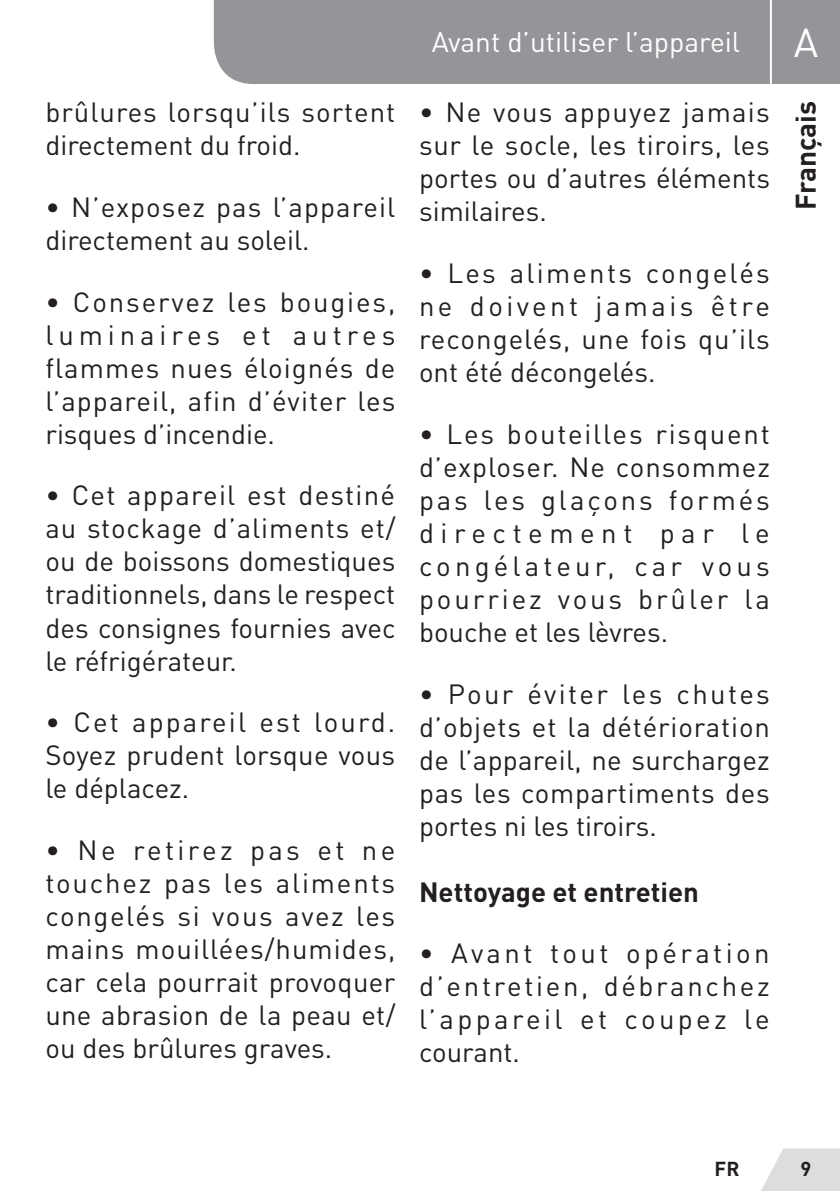
<style>
.page{position:relative;width:840px;height:1191px;background:#fff}
.page>*{position:absolute;margin:0;border:0;box-sizing:border-box;transform-origin:0 0}
.t1{font:40px "DIN Pro";color:#fff}
.t2{font:28px "DIN Pro";color:#fff}
.t3{font:700 28px "DIN Pro";color:#231f20}
.t4{font:27.6px/33px "DIN Pro";letter-spacing:.01em;color:#231f20;text-align:justify}
.t5{font:700 27.6px "DIN Pro";color:#231f20}
.t6{font:700 20px "DIN Pro";color:#231f20}
</style>
<div class="page">
<svg style="left:761px;top:1148px;width:78px;height:43px;background:#e1e2e3"></svg>
<div style="left:214px;top:0;width:625px;height:84px;background:#939598"></div>
<hr style="left:769px;top:0;width:2px;height:94px;background:#fff">
<p class="t4" style="left:45px;top:94px;width:351px">brûlures lorsqu’ils sortent directement du froid.</p>
<p class="t4" style="left:45px;top:189px;width:351px">• N’exposez pas l’appareil directement au soleil.</p>
<p class="t4" style="left:45px;top:284px;width:351px">• Conservez les bougies, luminaires et autres flammes nues éloignés de l’appareil, afin d’éviter les risques d’incendie.</p>
<p class="t4" style="left:45px;top:478px;width:351px">• Cet appareil est destiné au stockage d’aliments et/ ou de boissons domestiques traditionnels, dans le respect des consignes fournies avec le réfrigérateur.</p>
<p class="t4" style="left:45px;top:704px;width:351px">• Cet appareil est lourd.<br>Soyez prudent lorsque vous le déplacez.</p>
<p class="t4" style="left:45px;top:832px;width:351px">• Ne retirez pas et ne touchez pas les aliments congelés si vous avez les mains mouillées/humides, car cela pourrait provoquer une abrasion de la peau et/ ou des brûlures graves.</p>
<p class="t2" style="left:431px;top:23px;width:310px">Avant d’utiliser l’appareil</p>
<p class="t4" style="left:419px;top:94px;width:352px">• Ne vous appuyez jamais sur le socle, les tiroirs, les portes ou d’autres éléments similaires.</p>
<p class="t4" style="left:419px;top:255px;width:352px">• Les aliments congelés ne doivent jamais être recongelés, une fois qu’ils ont été décongelés.</p>
<p class="t4" style="left:419px;top:416px;width:352px">• Les bouteilles risquent d’exploser. Ne consommez pas les glaçons formés directement par le congélateur, car vous pourriez vous brûler la bouche et les lèvres.</p>
<p class="t4" style="left:419px;top:676px;width:352px">• Pour éviter les chutes d’objets et la détérioration de l’appareil, ne surchargez pas les compartiments des portes ni les tiroirs.</p>
<p class="t5" style="left:419px;top:873px;width:281px">Nettoyage et entretien</p>
<p class="t4" style="left:419px;top:935px;width:352px">• Avant tout opération d’entretien, débranchez l’appareil et coupez le courant.</p>
<h1 class="t1" style="left:793px;top:15px;width:26px">A</h1>
<p class="t3" style="left:786px;top:210px;width:111px;rotate:-90deg">Français</p>
<p class="t6" style="left:714px;top:1155px;width:26px">FR</p>
<p class="t6" style="left:800px;top:1155px;width:12px">9</p>
</div>
